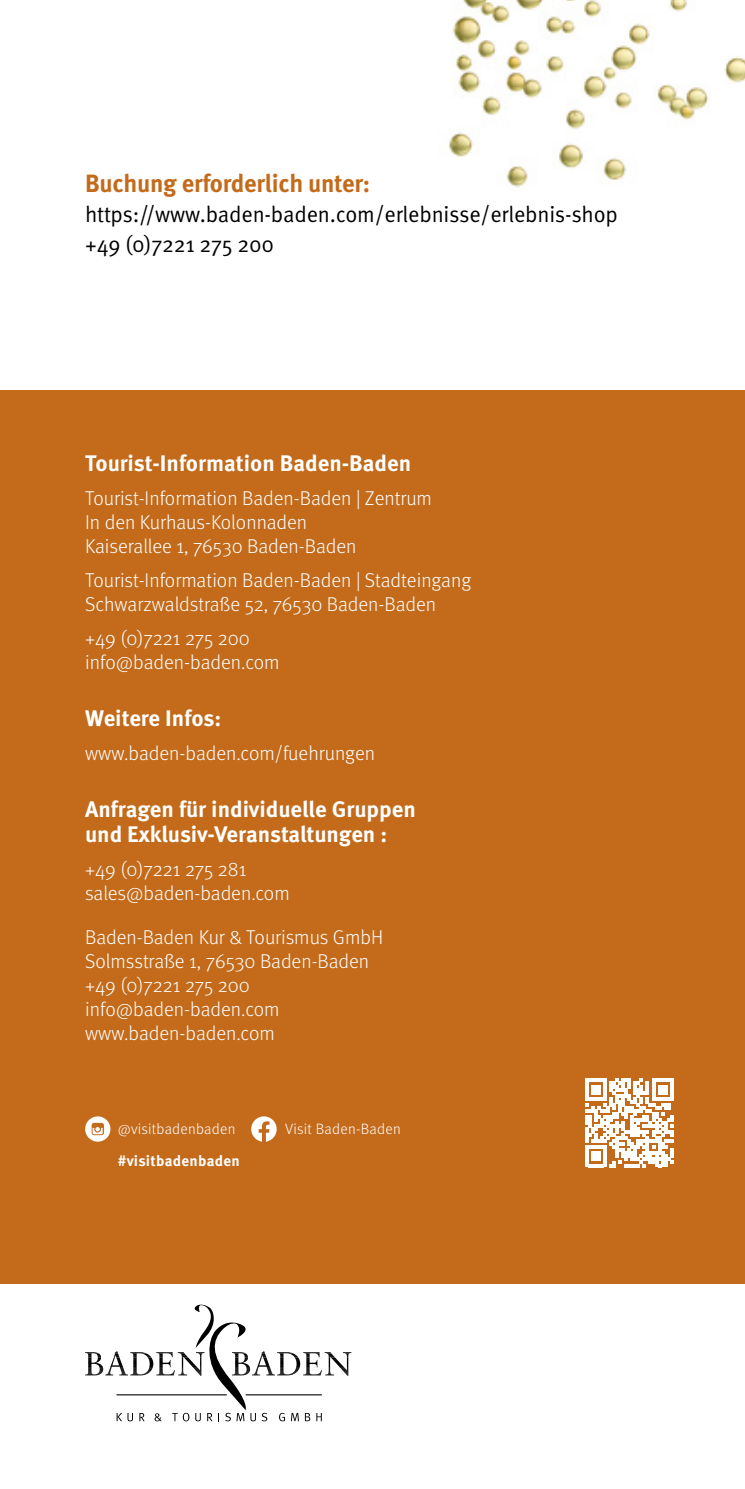
<style>
.page{position:relative;width:745px;height:1489px;background:#fff}
.page>*{position:absolute;margin:0;border:0;box-sizing:border-box;transform-origin:0 0}
.t1{font:700 25px "Meta Pro";letter-spacing:-.01em;color:#c36b1b}
.t2{font:700 22.5px/25px "Meta Pro";color:#fff}
.t3{font:22.5px/30px "Meta Pro Norm";letter-spacing:-.01em;color:#000}
.t4{font:300 20px/24px "Meta Pro";letter-spacing:-.005em;color:#fff}
.t5{font:300 15px "Meta Pro";letter-spacing:.015em;color:#fff}
.t6{font:700 15px "Meta Pro";letter-spacing:.02em;color:#fff}
</style>
<div class="page">
<img style="left:449px;top:0;width:295px;height:187px">
<div style="left:0;top:390px;width:744px;height:893px;background:#c36b1b"></div>
<svg style="left:85px;top:1304px;width:266px;height:117px"></svg>
<hr style="left:116px;top:1394px;width:111px;height:1px;background:#000">
<hr style="left:245px;top:1394px;width:76px;height:1px;background:#000">
<svg style="left:85px;top:1116px;width:25px;height:25px"></svg>
<svg style="left:251px;top:1116px;width:25px;height:25px"></svg>
<svg style="left:585px;top:1078px;width:87px;height:88px"></svg>
<p class="t1" style="left:85px;top:164px;width:286px">Buchung erforderlich unter:</p>
<p class="t3" style="left:85px;top:198px;width:534px">https://www.baden-baden.com/erlebnisse/erlebnis-shop +49 (0)7221 275 200</p>
<p class="t2" style="left:85px;top:449px;width:327px">Tourist-Information Baden-Baden</p>
<p class="t4" style="left:85px;top:485px;width:348px">Tourist-Information Baden-Baden | Zentrum<br>In den Kurhaus-Kolonnaden<br>Kaiserallee 1, 76530 Baden-Baden</p>
<p class="t4" style="left:85px;top:567px;width:387px">Tourist-Information Baden-Baden | Stadteingang<br>Schwarzwaldstraße 52, 76530 Baden-Baden</p>
<p class="t4" style="left:85px;top:625px;width:196px">+49 (0)7221 275 200 info@baden-baden.com</p>
<p class="t2" style="left:85px;top:704px;width:138px">Weitere Infos:</p>
<p class="t4" style="left:85px;top:740px;width:291px">www.baden-baden.com/fuehrungen</p>
<p class="t2" style="left:85px;top:795px;width:332px">Anfragen für individuelle Gruppen und Exklusiv-Veranstaltungen :</p>
<p class="t4" style="left:85px;top:856px;width:206px">+49 (0)7221 275 281 sales@baden-baden.com</p>
<p class="t4" style="left:85px;top:924px;width:299px">Baden-Baden Kur &amp; Tourismus GmbH<br>Solmsstraße 1, 76530 Baden-Baden +49 (0)7221 275 200 info@baden-baden.com www.baden-baden.com</p>
<p class="t5" style="left:118px;top:1117px;width:119px">@visitbadenbaden</p>
<p class="t5" style="left:285px;top:1117px;width:117px">Visit Baden-Baden</p>
<p class="t6" style="left:118px;top:1149px;width:123px">#visitbadenbaden</p>
</div>
